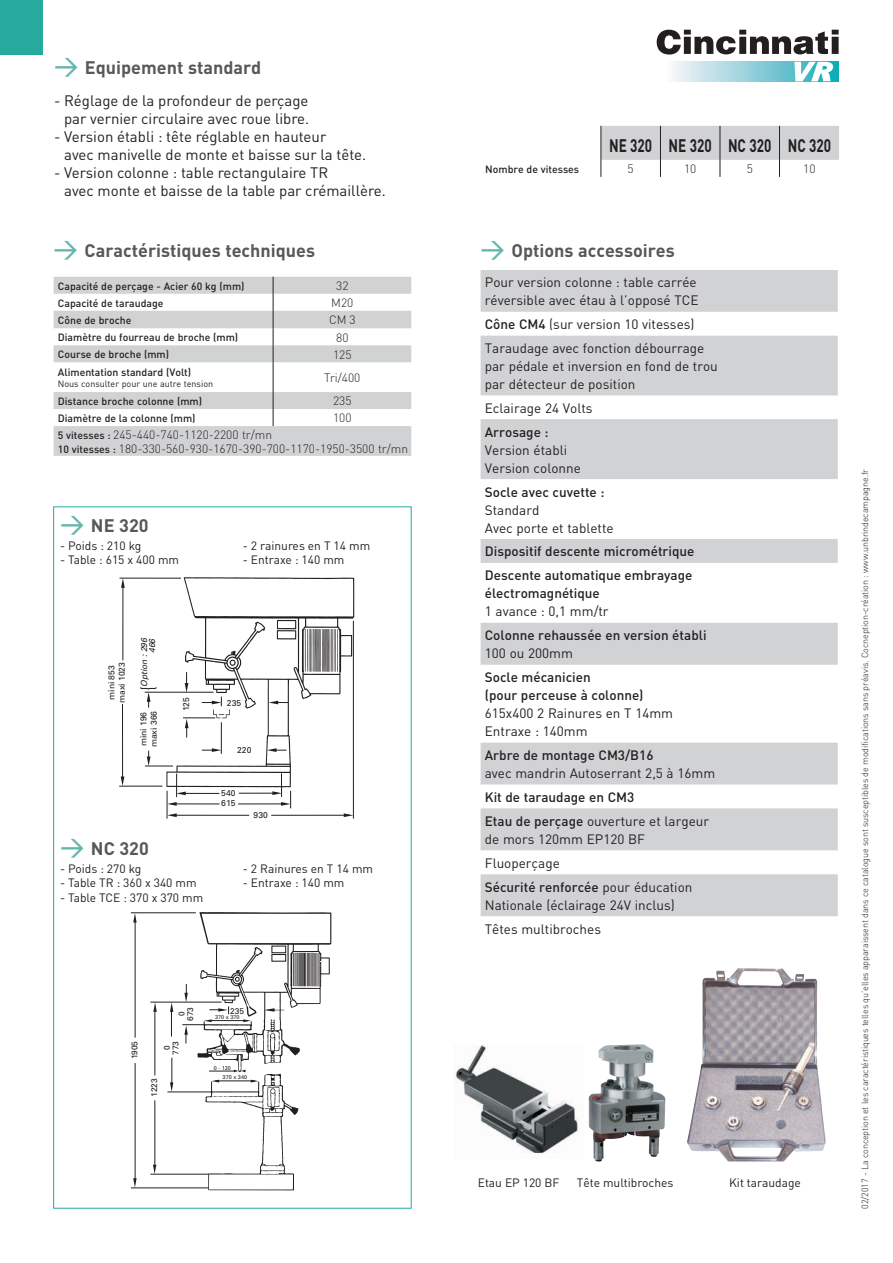
<style>
.page{position:relative;width:893px;height:1263px;background:#fff}
.page>*{position:absolute;margin:0;border:0;box-sizing:border-box;transform-origin:0 0}
.t1{font:300 ultra-condensed 19.05px "Univers";color:#231f20}
.t2{font:700 18px "DIN";color:#57585a}
.t3{font:700 18px "DIN";color:#231f20;scale:.75 1}
.t4{font:15px/18px "DIN";color:#231f20}
.t5{font:13.5px/18px "DIN";color:#231f20}
.t6{font:500 13.5px/23.9px "DIN";color:#231f20}
.t7{font:12px "DIN";color:#231f20}
.t8{font:300 12px/14.4px "DIN";color:#231f20}
.t9{font:500 10.5px "DIN";color:#231f20}
.t10{font:300 9px "DIN";letter-spacing:-.015em;color:#231f20}
.t11{font:9px "DIN";color:#231f20}
.t12{font:8.55px/10.2px "Univers";color:#231f20;text-align:center}
.t13{font:italic 8.55px/7.8px "Univers";color:#231f20;text-align:right}
.t14{font:8.25px "Univers";color:#231f20}
.t15{font:5.55px "Univers";color:#231f20}
.s1{font-weight:500;font-size:24px;color:#63b7ad}
.s2{font-weight:500;font-size:10.5px}
.s3{font-weight:500}
.s4{font-weight:400}
</style>
<div class="page">
<svg style="left:133px;top:913px;width:4px;height:9px"></svg>
<hr style="left:135px;top:921px;width:1px;height:117px;background:#231f20">
<hr style="left:131px;top:912px;width:65px;height:1px;background:#231f20">
<svg style="left:133px;top:1178px;width:4px;height:9px"></svg>
<hr style="left:135px;top:1063px;width:1px;height:116px;background:#231f20">
<hr style="left:131px;top:1187px;width:78px;height:1px;background:#231f20">
<svg style="left:150px;top:912px;width:181px;height:278px"></svg>
<svg style="left:121px;top:579px;width:4px;height:9px"></svg>
<hr style="left:123px;top:586px;width:1px;height:74px;background:#231f20">
<hr style="left:120px;top:578px;width:61px;height:1px;background:#231f20">
<svg style="left:121px;top:776px;width:3px;height:10px"></svg>
<hr style="left:122px;top:704px;width:1px;height:74px;background:#231f20">
<hr style="left:119px;top:786px;width:43px;height:1px;background:#231f20">
<svg style="left:145px;top:577px;width:209px;height:242px"></svg>
<svg style="left:673px;top:61px;width:165px;height:21px;background:#a0d5de"></svg>
<svg style="left:657px;top:30px;width:182px;height:25px"></svg>
<svg style="left:794px;top:62px;width:39px;height:19px"></svg>
<svg style="left:600px;top:126px;width:239px;height:51px"></svg>
<svg style="left:54px;top:277px;width:357px;height:179px;fill:#d1d2d4"></svg>
<svg style="left:273px;top:277px;width:1px;height:85px"></svg>
<hr style="left:273px;top:362px;width:1px;height:30px;background:#231f20">
<svg style="left:273px;top:392px;width:1px;height:34px"></svg>
<svg style="left:481px;top:270px;width:357px;height:646px;fill:#d1d2d4"></svg>
<img style="left:589px;top:1045px;width:33px;height:103px">
<img style="left:687px;top:968px;width:139px;height:193px">
<img style="left:454px;top:1045px;width:125px;height:108px">
<div style="left:0;top:0;width:43px;height:54px;background:#25aa9d"></div>
<h2 class="t2" style="left:54px;top:56px;width:209px"><span class="s1">&gt;</span> Equipement standard</h2>
<p class="t4" style="left:54px;top:91px;width:257px;text-align:right">- Réglage de la profondeur de perçage par vernier circulaire avec roue libre.</p>
<p class="t4" style="left:64px;top:127px;width:304px;text-indent:-10px">- Version établi : tête réglable en hauteur<br>avec manivelle de monte et baisse sur la tête.</p>
<p class="t4" style="left:64px;top:163px;width:323px;text-indent:-10px">- Version colonne : table rectangulaire TR<br>avec monte et baisse de la table par crémaillère.</p>
<h2 class="t2" style="left:54px;top:238px;width:263px"><span class="s1">&gt;</span> Caractéristiques techniques</h2>
<p class="t9" style="left:58px;top:279px;width:188px">Capacité de perçage - Acier 60 kg (mm)</p>
<p class="t8" style="left:336px;top:278px;width:14px">32</p>
<p class="t9" style="left:58px;top:296px;width:107px">Capacité de taraudage</p>
<p class="t8" style="left:331px;top:295px;width:24px">M20</p>
<p class="t9" style="left:58px;top:313px;width:75px">Cône de broche</p>
<p class="t8" style="left:329px;top:313px;width:28px">CM 3</p>
<p class="t9" style="left:58px;top:331px;width:182px">Diamètre du fourreau de broche (mm)</p>
<p class="t8" style="left:336px;top:330px;width:14px">80</p>
<p class="t9" style="left:58px;top:348px;width:113px">Course de broche (mm)</p>
<p class="t8" style="left:333px;top:347px;width:20px">125</p>
<p class="t9" style="left:58px;top:366px;width:135px">Alimentation standard (Volt)</p>
<p class="t11" style="left:58px;top:378px;width:157px">Nous consulter pour une autre tension</p>
<p class="t8" style="left:324px;top:370px;width:38px">Tri/400</p>
<p class="t9" style="left:58px;top:394px;width:146px">Distance broche colonne (mm)</p>
<p class="t8" style="left:333px;top:394px;width:20px">235</p>
<p class="t9" style="left:58px;top:411px;width:139px">Diamètre de la colonne (mm)</p>
<p class="t8" style="left:333px;top:411px;width:20px">100</p>
<p class="t8" style="left:58px;top:427px;width:352px"><span class="s2">5 vitesses :</span> 245-440-740-1120-2200 tr/mn<br><span class="s2">10 vitesses :</span> 180-330-560-930-1670-390-700-1170-1950-3500 tr/mn</p>
<h2 class="t2" style="left:60px;top:513px;width:90px"><span class="s1">&gt;</span> NE 320</h2>
<p class="t7" style="left:60px;top:538px;width:83px">- Poids : 210 kg</p>
<p class="t7" style="left:60px;top:552px;width:121px">- Table : 615 x 400 mm</p>
<p class="t7" style="left:243px;top:538px;width:129px">- 2 rainures en T 14 mm</p>
<p class="t7" style="left:243px;top:552px;width:103px">- Entraxe : 140 mm</p>
<p class="t12" style="left:107px;top:703px;width:43px;rotate:-90deg">mini 853 maxi 1023</p>
<p class="t13" style="left:140px;top:687px;width:51px;rotate:-90deg">Option : 296<br>466</p>
<h1 class="t1" style="left:138px;top:690px;width:5px;rotate:-90deg">{</h1>
<p class="t12" style="left:138px;top:747px;width:38px;text-align:left;rotate:-90deg">mini 196 maxi 366</p>
<p class="t12" style="left:181px;top:711px;width:16px;rotate:-90deg">125</p>
<h2 class="t2" style="left:60px;top:836px;width:90px"><span class="s1">&gt;</span> NC 320</h2>
<p class="t7" style="left:60px;top:861px;width:83px">- Poids : 270 kg</p>
<p class="t7" style="left:60px;top:875px;width:138px">- Table TR : 360 x 340 mm</p>
<p class="t7" style="left:60px;top:890px;width:145px">- Table TCE : 370 x 370 mm</p>
<p class="t12" style="left:227px;top:697px;width:16px">235</p>
<p class="t12" style="left:237px;top:745px;width:16px">220</p>
<p class="t12" style="left:221px;top:788px;width:16px">540</p>
<p class="t12" style="left:221px;top:798px;width:16px">615</p>
<p class="t12" style="left:254px;top:810px;width:16px">930</p>
<p class="t7" style="left:243px;top:861px;width:132px">- 2 Rainures en T 14 mm</p>
<p class="t7" style="left:243px;top:875px;width:103px">- Entraxe : 140 mm</p>
<p class="t14" style="left:130px;top:1059px;width:20px;rotate:-90deg">1905</p>
<p class="t14" style="left:185px;top:1021px;width:15px;rotate:-90deg">673</p>
<p class="t14" style="left:230px;top:1006px;width:15px">235</p>
<p class="t14" style="left:177px;top:1016px;width:6px;rotate:-90deg">0</p>
<p class="t15" style="left:215px;top:1014px;width:26px">370 x 370</p>
<p class="t14" style="left:171px;top:1055px;width:15px;rotate:-90deg">773</p>
<p class="t14" style="left:162px;top:1050px;width:6px;rotate:-90deg">0</p>
<p class="t14" style="left:149px;top:1097px;width:20px;rotate:-90deg">1223</p>
<p class="t15" style="left:214px;top:1065px;width:19px">0 - 120</p>
<p class="t15" style="left:223px;top:1074px;width:26px">370 x 340</p>
<h2 class="t3" style="left:609px;top:133px;width:298px">NE 320 NE 320 NC 320 NC 320</h2>
<p class="t9" style="left:485px;top:162px;width:95px">Nombre de vitesses</p>
<p class="t8" style="left:628px;top:162px;width:8px">5</p>
<p class="t8" style="left:684px;top:162px;width:14px">10</p>
<p class="t8" style="left:747px;top:162px;width:8px">5</p>
<p class="t8" style="left:803px;top:162px;width:14px">10</p>
<h2 class="t2" style="left:481px;top:238px;width:196px"><span class="s1">&gt;</span> Options accessoires</h2>
<p class="t5" style="left:485px;top:273px;width:215px">Pour version colonne : table carrée réversible avec étau à l’opposé TCE</p>
<p class="t5" style="left:485px;top:312px;width:221px;line-height:23.7px"><span class="s3">Cône CM4</span> (sur version 10 vitesses)<br>Taraudage avec fonction débourrage</p>
<p class="t5" style="left:485px;top:357px;width:235px">par pédale et inversion en fond de trou par détecteur de position</p>
<p class="t5" style="left:485px;top:399px;width:109px">Eclairage 24 Volts</p>
<p class="t6" style="left:485px;top:419px;width:65px">Arrosage :</p>
<p class="t5" style="left:485px;top:440px;width:98px">Version établi<br>Version colonne</p>
<p class="t6" style="left:485px;top:479px;width:121px">Socle avec cuvette :</p>
<p class="t5" style="left:485px;top:500px;width:130px">Standard<br>Avec porte et tablette</p>
<p class="t6" style="left:485px;top:539px;width:211px">Dispositif descente micrométrique<br>Descente automatique embrayage</p>
<p class="t6" style="left:485px;top:581px;width:117px">électromagnétique</p>
<p class="t5" style="left:485px;top:602px;width:125px">1 avance : 0,1 mm/tr</p>
<p class="t6" style="left:485px;top:623px;width:223px">Colonne rehaussée en version établi</p>
<p class="t5" style="left:485px;top:644px;width:90px">100 ou 200mm</p>
<p class="t6" style="left:485px;top:668px;width:160px;line-height:18px">Socle mécanicien<br>(pour perceuse à colonne)</p>
<p class="t5" style="left:485px;top:704px;width:190px">615x400 2 Rainures en T 14mm<br>Entraxe : 140mm</p>
<p class="t6" style="left:485px;top:743px;width:170px">Arbre de montage CM3/B16</p>
<p class="t5" style="left:485px;top:764px;width:232px">avec mandrin Autoserrant 2,5 à 16mm</p>
<p class="t6" style="left:485px;top:785px;width:226px">Kit de taraudage en CM3<br>Etau de perçage <span class="s4">ouverture et largeur</span></p>
<p class="t5" style="left:485px;top:827px;width:209px;line-height:24px">de mors 120mm EP120 BF<br>Fluoperçage<br><span class="s3">Sécurité renforcée</span> pour éducation</p>
<p class="t5" style="left:485px;top:893px;width:191px;line-height:23.9px">Nationale (éclairage 24V inclus)<br>Têtes multibroches</p>
<p class="t7" style="left:478px;top:1175px;width:83px">Etau EP 120 BF</p>
<p class="t7" style="left:577px;top:1175px;width:98px">Tête multibroches</p>
<p class="t7" style="left:729px;top:1175px;width:73px">Kit taraudage</p>
<p class="t10" style="left:859px;top:1208px;width:741px;rotate:-90deg">02/2017 - La conception et les caractéristiques telles qu’elles apparaissent dans ce catalogue sont susceptibles de modifications sans préavis. Cocneption-création : www.unbrindecampagne.fr</p>
</div>
